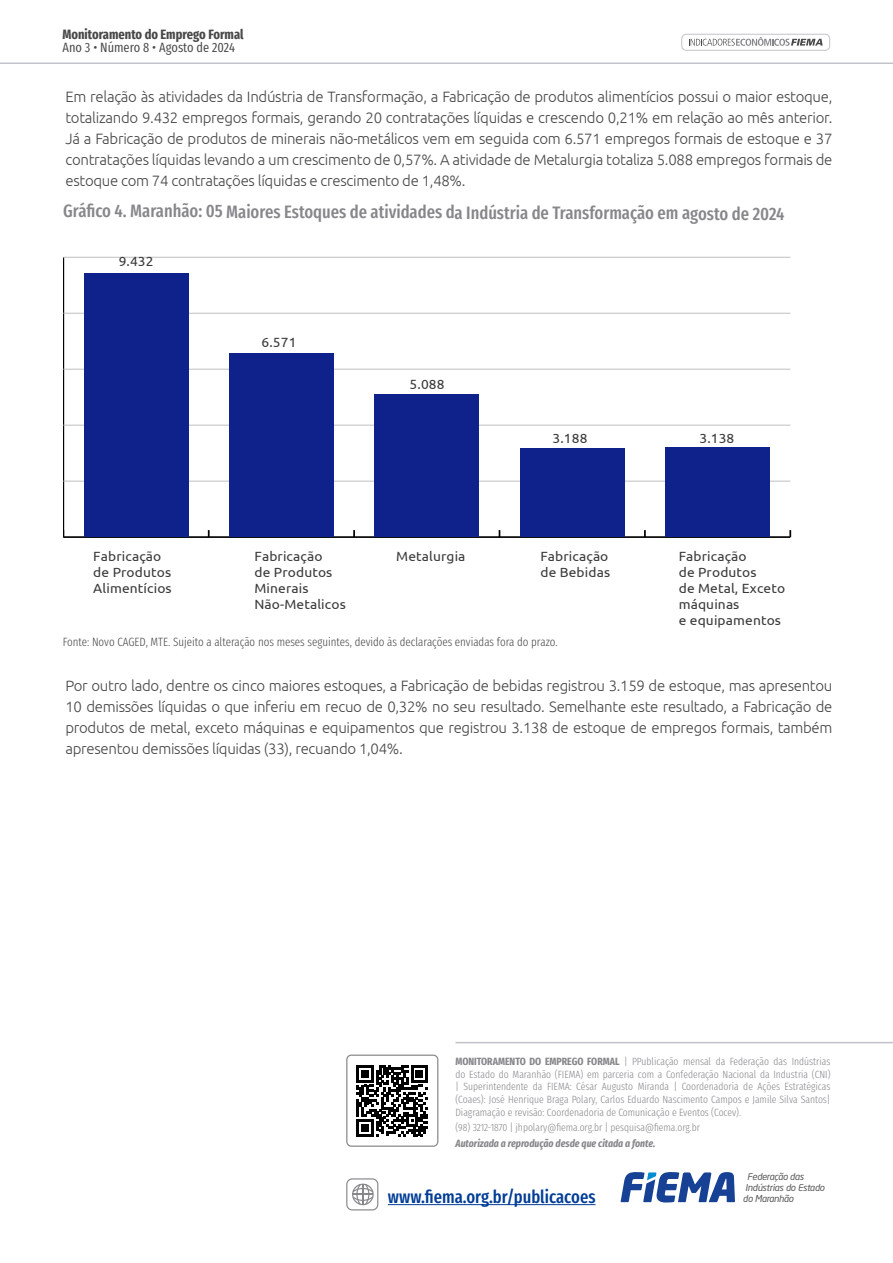
<style>
.page{position:relative;width:893px;height:1263px;background:#fff}
.page>*{position:absolute;margin:0;border:0;box-sizing:border-box;transform-origin:0 0}
.t1{font:500 18px "Fira Sans Compressed";letter-spacing:-.005em;color:#87868a}
.t2{font:500 18px "Fira Sans Compressed";color:#013d96}
.t3{font:300 15px/21px "Ubuntu";letter-spacing:-.02em;color:#494849;text-align:justify}
.t4{font:700 13.5px "Fira Sans Compressed";color:#494849}
.t5{font:13.5px "Fira Sans Compressed";color:#494849}
.t6{font:13.35px/16px "Ubuntu";letter-spacing:.01em;color:#3a3a3a}
.Legenda{font:300 12px "Fira Sans Compressed";color:#494849}
.t7{font:300 10.5px/12.6px "Fira Sans Compressed";color:#87868a;text-align:justify}
.t8{font:italic 700 10.5px "Fira Sans Compressed";color:#87868a}
.t9{font:italic 9.45px/11.2px "Neo Sans Pro";letter-spacing:-.025em;color:#575756}
.s1{font-weight:700}
</style>
<div class="page">
<div style="left:681px;top:34px;width:149px;height:17px;border:1px solid #c2c3c9;border-radius:4px"></div>
<svg style="left:689px;top:37px;width:134px;height:9px"></svg>
<hr style="left:0;top:62px;width:893px;height:2px;background:#c2c3c9">
<svg style="left:357px;top:1065px;width:71px;height:71px"></svg>
<div style="left:346px;top:1054px;width:92px;height:93px;border:1px solid #87868a;border-radius:4px"></div>
<svg style="left:346px;top:1178px;width:32px;height:32px"></svg>
<hr style="left:388px;top:1204px;width:207px;height:1px;background:#013d96">
<hr style="left:455px;top:1042px;width:438px;height:1px;background:#c2c3c9">
<svg style="left:621px;top:1172px;width:114px;height:30px"></svg>
<hr style="left:63px;top:536px;width:727px;height:2px;background:#000">
<svg style="left:208px;top:530px;width:2px;height:7px"></svg>
<svg style="left:353px;top:530px;width:2px;height:7px"></svg>
<svg style="left:644px;top:530px;width:2px;height:7px"></svg>
<svg style="left:789px;top:530px;width:2px;height:7px"></svg>
<hr style="left:63px;top:257px;width:1px;height:280px;background:#000">
<hr style="left:63px;top:481px;width:727px;height:1px;background:#bebebe">
<hr style="left:63px;top:425px;width:727px;height:1px;background:#bebebe">
<hr style="left:63px;top:369px;width:727px;height:1px;background:#bebebe">
<hr style="left:63px;top:313px;width:727px;height:1px;background:#bebebe">
<hr style="left:63px;top:257px;width:727px;height:1px;background:#bebebe">
<div style="left:665px;top:448px;width:105px;height:89px;background:#0f218b"></div>
<div style="left:520px;top:449px;width:105px;height:88px;background:#0f218b"></div>
<div style="left:374px;top:395px;width:105px;height:142px;background:#0f218b"></div>
<div style="left:229px;top:353px;width:105px;height:184px;background:#0f218b"></div>
<div style="left:84px;top:273px;width:104px;height:264px;background:#0f218b"></div>
<p class="t4" style="left:62px;top:23px;width:183px">Monitoramento do Emprego Formal</p>
<p class="t5" style="left:62px;top:37px;width:174px">Ano 3 • Número 8 • Agosto de 2024</p>
<p class="t3" style="left:65px;top:85px;width:769px">Em relação às atividades da Indústria de Transformação, a Fabricação de produtos alimentícios possui o maior estoque, totalizando 9.432 empregos formais, gerando 20 contratações líquidas e crescendo 0,21% em relação ao mês anterior.<br>Já a Fabricação de produtos de minerais não-metálicos vem em seguida com 6.571 empregos formais de estoque e 37 contratações líquidas levando a um crescimento de 0,57%. A atividade de Metalurgia totaliza 5.088 empregos formais de estoque com 74 contratações líquidas e crescimento de 1,48%.</p>
<p class="t1" style="left:63px;top:198px;width:723px">Gráfico 4. Maranhão: 05 Maiores Estoques de atividades da Indústria de Transformação em agosto de 2024</p>
<p class="t6" style="left:119px;top:253px;width:36px">9.432</p>
<p class="t6" style="left:93px;top:548px;width:80px">Fabricação de Produtos<br>Alimentícios</p>
<p class="t6" style="left:262px;top:334px;width:36px">6.571</p>
<p class="t6" style="left:410px;top:376px;width:36px">5.088</p>
<p class="t6" style="left:254px;top:548px;width:69px">Fabricação</p>
<p class="t6" style="left:396px;top:548px;width:71px">Metalurgia</p>
<p class="t6" style="left:254px;top:564px;width:93px">de Produtos<br>Minerais<br>Não-Metalicos</p>
<p class="t6" style="left:552px;top:430px;width:36px">3.188</p>
<p class="t6" style="left:699px;top:430px;width:36px">3.138</p>
<p class="t6" style="left:540px;top:548px;width:71px">Fabricação de Bebidas</p>
<p class="t6" style="left:679px;top:548px;width:108px">Fabricação<br>de Produtos<br>de Metal, Exceto máquinas<br>e equipamentos</p>
<p class="Legenda" style="left:63px;top:633px;width:496px">Fonte: Novo CAGED, MTE. Sujeito a alteração nos meses seguintes, devido às declarações enviadas fora do prazo.</p>
<p class="t3" style="left:65px;top:674px;width:768px">Por outro lado, dentre os cinco maiores estoques, a Fabricação de bebidas registrou 3.159 de estoque, mas apresentou 10 demissões líquidas o que inferiu em recuo de 0,32% no seu resultado. Semelhante este resultado, a Fabricação de produtos de metal, exceto máquinas e equipamentos que registrou 3.138 de estoque de empregos formais, também apresentou demissões líquidas (33), recuando 1,04%.</p>
<p class="t7" style="left:455px;top:1055px;width:376px"><span class="s1">MONITORAMENTO DO EMPREGO FORMAL</span> | PPublicação mensal da Federação das Indústrias do Estado do Maranhão (FIEMA) em parceria com a Confederação Nacional da Industria (CNI) | Superintendente da FIEMA: César Augusto Miranda | Coordenadoria de Ações Estratégicas (Coaes): José Henrique Braga Polary, Carlos Eduardo Nascimento Campos e Jamile Silva Santos| Diagramação e revisão: Coordenadoria de Comunicação e Eventos (Cocev).</p>
<p class="t7" style="left:455px;top:1121px;width:246px">(98) 3212-1870 | jhpolary@fiema.org.br | pesquisa@fiema.org.br</p>
<p class="t8" style="left:455px;top:1134px;width:201px">Autorizada a reprodução desde que citada a fonte.</p>
<p class="t2" style="left:388px;top:1182px;width:209px">www.fiema.org.br/publicacoes</p>
<p class="t9" style="left:743px;top:1170px;width:83px;text-indent:4px">Federação das<br>Indústrias do Estado do Maranhão</p>
</div>
